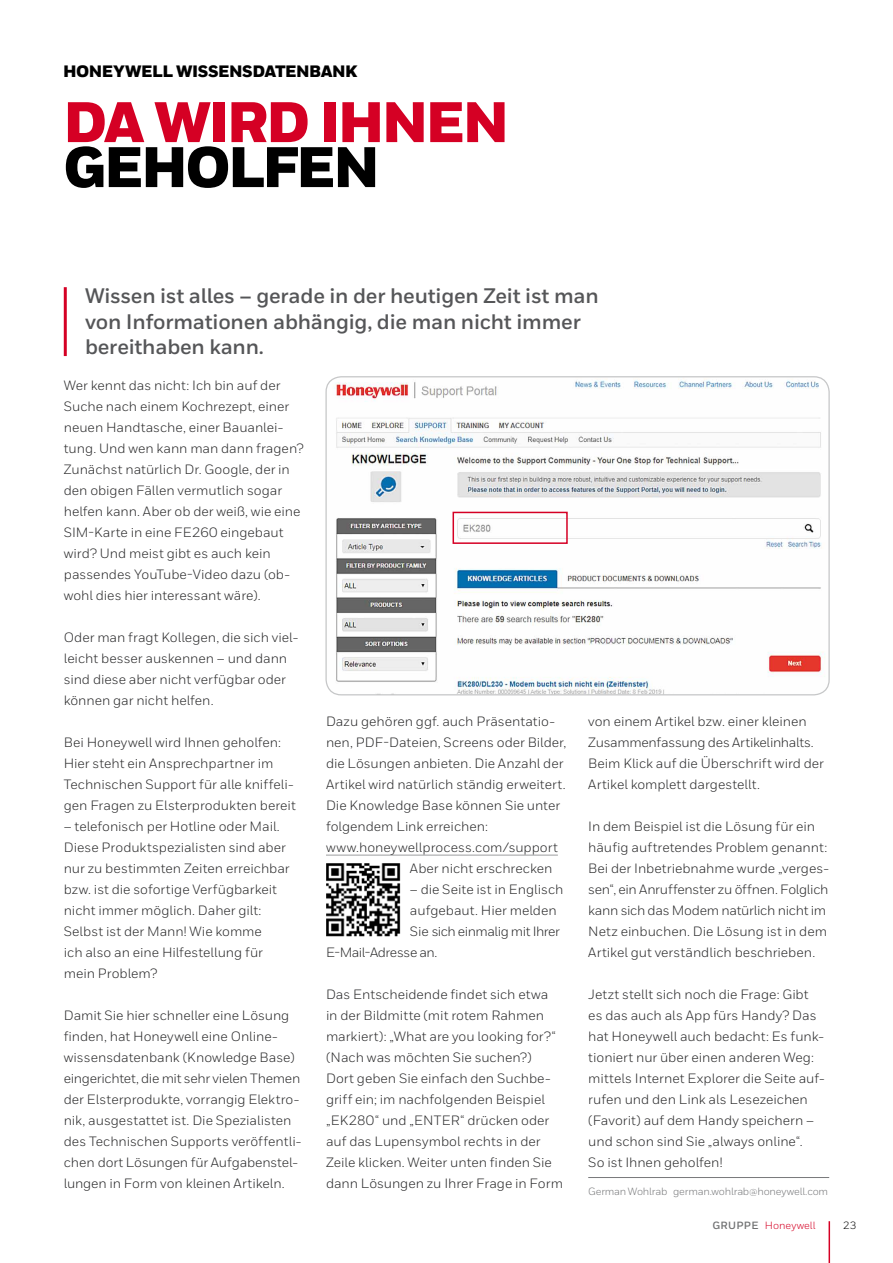
<style>
.page{position:relative;width:893px;height:1263px;background:#fff}
.page>*{position:absolute;margin:0;border:0;box-sizing:border-box;transform-origin:0 0}
.t1{font:900 57px "Honeywell Sans";letter-spacing:-.045em;color:#d50024}
.t2{font:900 57px "Honeywell Sans";letter-spacing:-.045em;color:#000}
.t3{font:700 21px/25.5px "Honeywell Sans";letter-spacing:-.01em;color:#555658}
.t4{font:900 16.5px "Honeywell Sans";letter-spacing:-.025em;color:#000}
.t5{font:13.5px/21px "Honeywell Sans";color:#282829}
.t6{font:13.5px "Honeywell Sans";letter-spacing:-.035em;color:#282829}
.t7{font:10.5px "Honeywell Sans";letter-spacing:-.02em;color:#78797b}
.t8{font:10.5px "Honeywell Sans";color:#d50024}
.t9{font:10.5px "Honeywell Sans";color:#000}
.s1{font-weight:700;color:#707172}
</style>
<div class="page">
<hr style="left:828px;top:1221px;width:2px;height:42px;background:#d50024">
<hr style="left:64px;top:287px;width:3px;height:69px;background:#d50024">
<hr style="left:326px;top:855px;width:232px;height:1px;background:#9c9e9f">
<hr style="left:588px;top:1177px;width:241px;height:1px;background:#78797b">
<img style="left:327px;top:377px;width:502px;height:318px">
<div style="left:453px;top:512px;width:115px;height:32px;border:2px solid #d50024"></div>
<img style="left:326px;top:863px;width:75px;height:74px">
<p class="t4" style="left:63px;top:61px;width:283px">HON EYWELL WISSENSDATEN BANK</p>
<h1 class="t1" style="left:63px;top:87px;width:291px">DA WIRD IHN</h1>
<h1 class="t1" style="left:425px;top:87px;width:76px">EN</h1>
<h1 class="t2" style="left:63px;top:132px;width:309px">GEHOLFEN</h1>
<h2 class="t3" style="left:85px;top:284px;width:515px">Wissen ist alles – gerade in der heutigen Zeit ist man von Informationen abhängig, die man nicht immer bereithaben kann.</h2>
<p class="t5" style="left:64px;top:375px;width:241px">Wer kennt das nicht: Ich bin auf der Suche nach einem Kochrezept, einer neuen Handtasche, einer Bauanlei&shy;tung. Und wen kann man dann fragen?<br>Zunächst natürlich Dr. Google, der in den obigen Fällen vermutlich sogar helfen kann. Aber ob der weiß, wie eine SIM-Karte in eine FE260 eingebaut wird? Und meist gibt es auch kein passendes YouTube-Video dazu (ob-- wohl dies hier interessant wäre).</p>
<p class="t5" style="left:64px;top:627px;width:236px">Oder man fragt Kollegen, die sich viel&shy;leicht besser auskennen – und dann sind diese aber nicht verfügbar oder können gar nicht helfen.</p>
<p class="t5" style="left:64px;top:732px;width:234px">Bei Honeywell wird Ihnen geholfen:<br>Hier steht ein Ansprechpartner im Technischen Support für alle kniffeli&shy;gen Fragen zu Elsterprodukten bereit</p>
<p class="t5" style="left:64px;top:816px;width:227px">– telefonisch per Hotline oder Mail.<br>Diese Produktspezialisten sind aber nur zu bestimmten Zeiten erreichbar bzw. ist die sofortige Verfügbarkeit nicht immer möglich. Daher gilt:<br>Selbst ist der Mann! Wie komme<br>ich also an eine Hilfestellung für mein Problem?</p>
<p class="t5" style="left:64px;top:1005px;width:239px">Damit Sie hier schneller eine Lösung finden, hat Honeywell eine Online&shy;wissensdatenbank (Knowledge Base) eingerichtet, die mit sehr vielen Themen der Elsterprodukte, vorrangig Elektro&shy;nik, ausgestattet ist. Die Spezialisten des Technischen Supports veröffentli&shy;chen dort Lösungen für Aufgabenstel&shy;lungen in Form von kleinen Artikeln.</p>
<p class="t5" style="left:326px;top:711px;width:230px">Dazu gehören ggf. auch Präsentatio-</p>
<p class="t5" style="left:326px;top:732px;width:242px">nen, PDF-Dateien, Screens oder Bilder,</p>
<p class="t5" style="left:326px;top:753px;width:239px">die Lösungen anbieten. Die Anzahl der</p>
<p class="t5" style="left:326px;top:774px;width:241px">Artikel wird natürlich ständig erweitert.</p>
<p class="t5" style="left:326px;top:795px;width:236px">Die Knowledge Base können Sie unter</p>
<p class="t5" style="left:326px;top:816px;width:163px">folgendem Link erreichen:</p>
<p class="t5" style="left:326px;top:837px;width:233px">www.honeywellprocess.com/support</p>
<p class="t5" style="left:410px;top:858px;width:144px">Aber nicht erschrecken</p>
<p class="t5" style="left:410px;top:879px;width:155px">– die Seite ist in Englisch</p>
<p class="t5" style="left:410px;top:900px;width:148px">aufgebaut. Hier melden</p>
<p class="t6" style="left:410px;top:923px;width:152px">Sie sich einmalig mit Ihrer</p>
<p class="t6" style="left:326px;top:944px;width:113px">E-Mail-Adresse an.</p>
<p class="t5" style="left:326px;top:984px;width:239px">Das Entscheidende findet sich etwa in der Bildmitte (mit rotem Rahmen markiert): „What are you looking for?“ (Nach was möchten Sie suchen?)<br>Dort geben Sie einfach den Suchbe&shy;griff ein; im nachfolgenden Beispiel „EK280“ und „ENTER“ drücken oder auf das Lupensymbol rechts in der Zeile klicken. Weiter unten finden Sie dann Lösungen zu Ihrer Frage in Form</p>
<p class="t5" style="left:588px;top:711px;width:237px">von einem Artikel bzw. einer kleinen Zusammenfassung des Artikelinhalts.<br>Beim Klick auf die Überschrift wird der Artikel komplett dargestellt.</p>
<p class="t5" style="left:588px;top:816px;width:242px">In dem Beispiel ist die Lösung für ein häufig auftretendes Problem genannt:<br>Bei der Inbetriebnahme wurde „verges&shy;sen“, ein Anruffenster zu öffnen. Folglich kann sich das Modem natürlich nicht im Netz einbuchen. Die Lösung ist in dem Artikel gut verständlich beschrieben.</p>
<p class="t5" style="left:588px;top:984px;width:237px">Jetzt stellt sich noch die Frage: Gibt es das auch als App fürs Handy? Das hat Honeywell auch bedacht: Es funk&shy;tioniert nur über einen anderen Weg: mittels Internet Explorer die Seite auf&shy;rufen und den Link als Lesezeichen (Favorit) auf dem Handy speichern – und schon sind Sie „always online“.<br>So ist Ihnen geholfen!</p>
<p class="t7" style="left:588px;top:1185px;width:241px">German Wohlrab german.wohlrab@honeywell.com</p>
<p class="t8" style="left:712px;top:1219px;width:104px"><span class="s1">GRU PPE</span> Honeywell</p>
<p class="t9" style="left:843px;top:1219px;width:15px">23</p>
</div>
